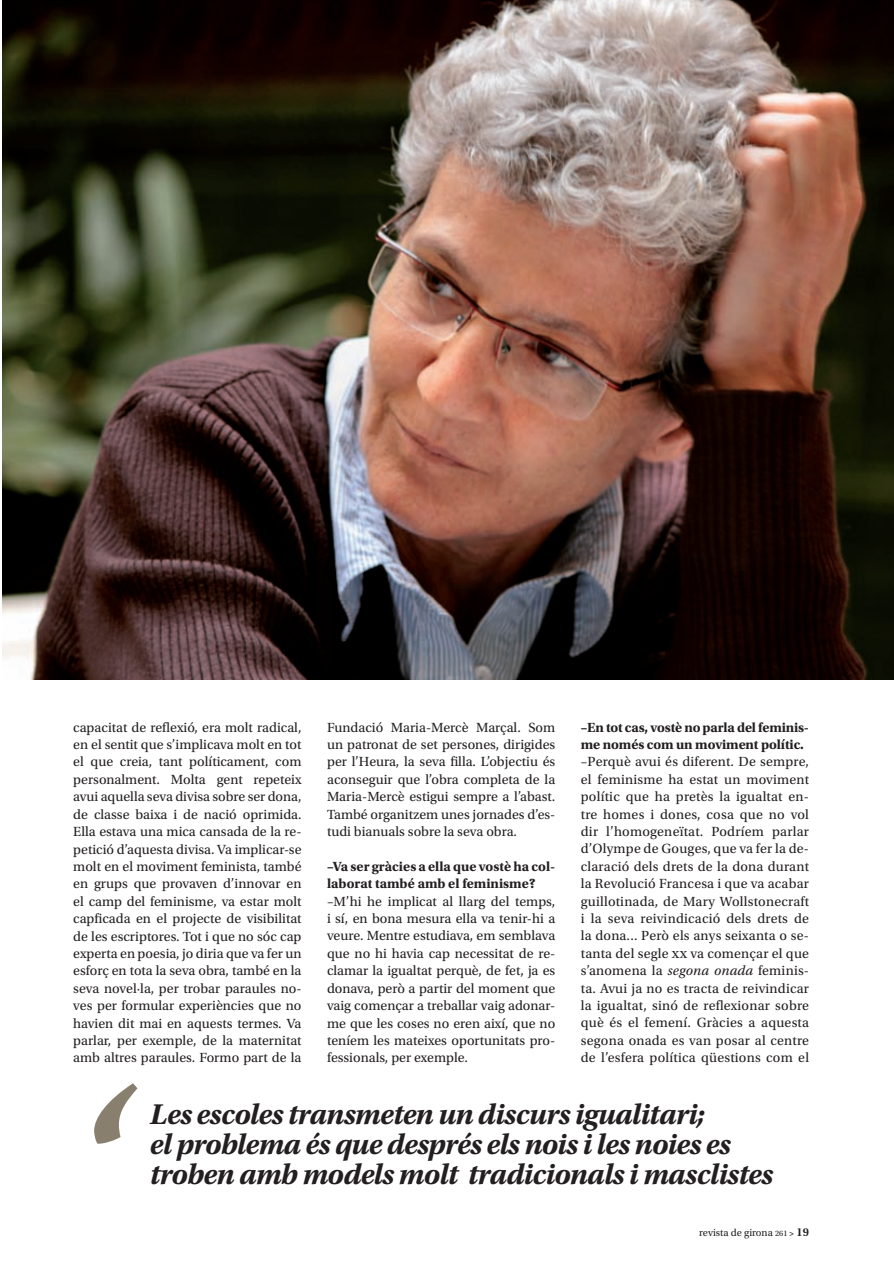
<style>
.page{position:relative;width:894px;height:1277px;background:#fff}
.page>*{position:absolute;margin:0;border:0;box-sizing:border-box;transform-origin:0 0}
.t1{font:italic 700 186px "Utopia Std";color:#887f6f}
.t2{font:italic 700 30px/30px "Utopia Std";letter-spacing:-.025em;color:#231f20}
.t3{font:13.95px/17.4px "Utopia Std";color:#231f20;text-align:justify}
.t4{font:700 13.95px/17.4px "Utopia Std";letter-spacing:-.005em;color:#231f20}
.t5{font:10.5px "Utopia Std";color:#231f20}
.s1{font-style:italic}
.s2{font-size:8.25px}
.s3{font-weight:600;font-size:9px}
.s4{font-weight:600;font-size:12px}
</style>
<div class="page">
<img style="left:2px;top:0;width:892px;height:679px">
<p class="t4" style="left:581px;top:718px;width:230px">–En tot cas, vostè no parla del feminis&shy;me només com un moviment polític.</p>
<p class="t3" style="left:581px;top:753px;width:230px">–Perquè avui és diferent. De sempre, el feminisme ha estat un moviment polític que ha pretès la igualtat en&shy;tre homes i dones, cosa que no vol dir l’homogeneïtat. Podríem parlar d’Olympe de Gouges, que va fer la de&shy;claració dels drets de la dona durant la Revolució Francesa i que va acabar guillotinada, de Mary Wollstonecraft i la seva reivindicació dels drets de la dona... Però els anys seixanta o se&shy;tanta del segle xx va començar el que s’anomena la <span class="s1">segona onada</span> feminis&shy;ta. Avui ja no es tracta de reivindicar la igualtat, sinó de reflexionar sobre què és el femení. Gràcies a aquesta segona onada es van posar al centre de l’esfera política qüestions com el</p>
<h2 class="t2" style="left:150px;top:1099px;width:625px">Les escoles transmeten un discurs igualitari;<br>el problema és que després els nois i les noies es troben amb models molt tradicionals i masclistes</h2>
<p class="t3" style="left:73px;top:718px;width:230px">capacitat de reflexió, era molt radical, en el sentit que s’implicava molt en tot el que creia, tant políticament, com personalment. Molta gent repeteix avui aquella seva divisa sobre ser dona, de classe baixa i de nació oprimida.<br>Ella estava una mica cansada de la re&shy;petició d’aquesta divisa. Va implicar-se molt en el moviment feminista, també en grups que provaven d’innovar en el camp del feminisme, va estar molt capficada en el projecte de visibilitat de les escriptores. Tot i que no sóc cap experta en poesia, jo diria que va fer un esforç en tota la seva obra, també en la seva novel·la, per trobar paraules no&shy;ves per formular experiències que no havien dit mai en aquests termes. Va parlar, per exemple, de la maternitat amb altres paraules. Formo part de la</p>
<p class="t3" style="left:327px;top:718px;width:230px">Fundació Maria-Mercè Marçal. Som un patronat de set persones, dirigides per l’Heura, la seva filla. L’objectiu és aconseguir que l’obra completa de la Maria-Mercè estigui sempre a l’abast.<br>També organitzem unes jornades d’es&shy;tudi bianuals sobre la seva obra.</p>
<p class="t4" style="left:327px;top:857px;width:230px">–Va ser gràcies a ella que vostè ha col&shy;laborat també amb el feminisme?</p>
<p class="t3" style="left:327px;top:892px;width:230px">–M’hi he implicat al llarg del temps, i sí, en bona mesura ella va tenir-hi a veure. Mentre estudiava, em semblava que no hi havia cap necessitat de re&shy;clamar la igualtat perquè, de fet, ja es donava, però a partir del moment que vaig començar a treballar vaig adonar&shy;me que les coses no eren així, que no teníem les mateixes oportunitats pro&shy;fessionals, per exemple.</p>
<h1 class="t1" style="left:73px;top:1050px;width:51px">‘</h1>
<p class="t5" style="left:699px;top:1227px;width:111px">revista de girona <span class="s2">261</span> <span class="s3">&gt;</span> <span class="s4">19</span></p>
</div>
